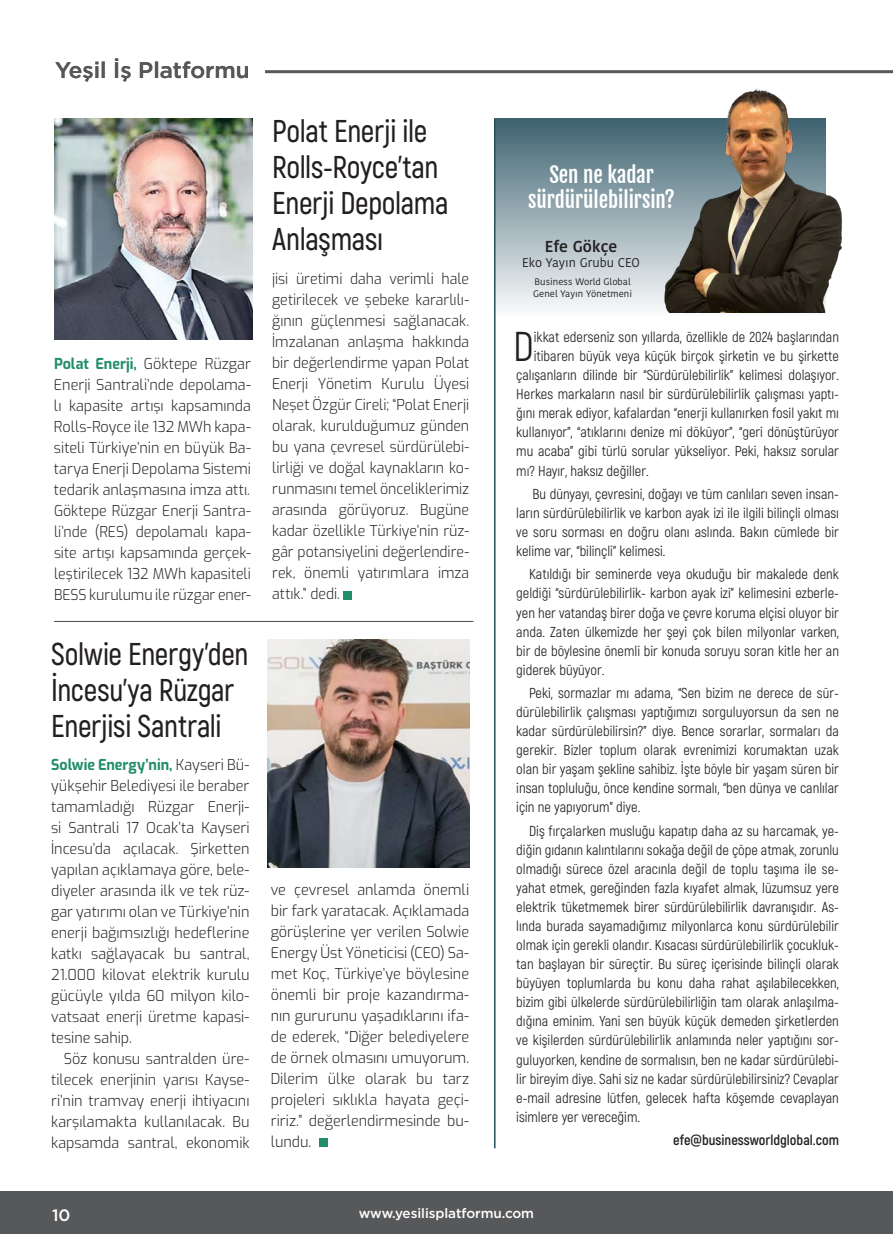
<style>
.page{position:relative;width:893px;height:1234px;background:#fff}
.page>*{position:absolute;margin:0;border:0;box-sizing:border-box;transform-origin:0 0}
.t1{font:41.55px "Akrobat";color:#231f20}
.t2{font:600 31.5px/36px "Akrobat";letter-spacing:-.015em;color:#231f20;scale:.95 1}
.t3{font:500 22.5px "Gotham";color:#544740}
.t4{font:21px/25.2px "Fjalla One";color:#fff;text-align:center}
.t5{font:500 16.5px "Gotham";color:#fff}
.t6{font:600 15.75px "Kohinoor Telugu";color:#231f20}
.t7{font:300 15px/21px "Exo";color:#231f20;text-align:justify;scale:.96 1}
.t8{font:300 15px/21px "Exo";color:#231f20;text-align:justify;scale:.94 1}
.t9{font:14.4px/19px "Akrobat";color:#231f20;text-align:justify}
.t10{font:700 14.4px "Akrobat";color:#231f20}
.t11{font:500 13.5px "Gotham";letter-spacing:-.005em;color:#fff}
.t12{font:12.6px "Kohinoor Telugu";color:#231f20}
.t13{font:9.45px/11.4px "Kohinoor Telugu";color:#231f20}
.s1{font-weight:700;color:#228e68}
</style>
<div class="page">
<hr style="left:265px;top:70px;width:628px;height:3px;background:#57585a">
<div style="left:0;top:1191px;width:893px;height:42px;background:#57585a"></div>
<hr style="left:54px;top:621px;width:419px;height:1px;background:#4b4c4d">
<div style="left:494px;top:118px;width:332px;height:197px;background:linear-gradient(to bottom,#3f6472,#f6f6f7)"></div>
<img style="left:618px;top:70px;width:240px;height:242px">
<hr style="left:494px;top:119px;width:1px;height:1028px;background:#264f5f">
<div style="left:343px;top:590px;width:9px;height:9px;background:#228e68"></div>
<img style="left:54px;top:118px;width:199px;height:222px">
<div style="left:319px;top:1138px;width:8px;height:8px;background:#228e68"></div>
<img style="left:268px;top:639px;width:201px;height:227px">
<p class="t3" style="left:55px;top:55px;width:196px">Yeşil İş Platformu</p>
<p class="t7" style="left:54px;top:352px;width:207px"><span class="s1">Polat Enerji,</span> Göktepe Rüzgar Enerji Santrali’nde depolama&shy;lı kapasite artışı kapsamında Rolls-Royce ile 132 MWh kapa&shy;siteli Türkiye’nin en büyük Ba&shy;tarya Enerji Depolama Sistemi tedarik anlaşmasına imza attı.</p>
<p class="t8" style="left:54px;top:499px;width:211px">Göktepe Rüzgar Enerji Santra&shy;li’nde (RES) depolamalı kapa&shy;site artışı kapsamında gerçek&shy;leştirilecek 132 MWh kapasiteli BESS kurulumu ile rüzgar ener-</p>
<p class="t2" style="left:51px;top:635px;width:209px">Solwie Energy’den<br>İncesu’ya Rüzgar<br>Enerjisi Santrali</p>
<p class="t7" style="left:51px;top:753px;width:208px"><span class="s1">Solwie Energy’nin,</span> Kayseri Bü&shy;yükşehir Belediyesi ile beraber tamamladığı Rüzgar Enerji&shy;si Santrali 17 Ocak’ta Kayseri İncesu’da açılacak. Şirketten yapılan açıklamaya göre, bele&shy;diyeler arasında ilk ve tek rüz&shy;gar yatırımı olan ve Türkiye’nin enerji bağımsızlığı hedeflerine katkı sağlayacak bu santral, 21.000 kilovat elektrik kurulu gücüyle yılda 60 milyon kilo&shy;vatsaat enerji üretme kapasi&shy;tesine sahip.</p>
<p class="t7" style="left:51px;top:1047px;width:208px;text-indent:13px">Söz konusu santralden üre&shy;tilecek enerjinin yarısı Kayse&shy;ri’nin tramvay enerji ihtiyacını karşılamakta kullanılacak. Bu kapsamda santral, ekonomik</p>
<p class="t2" style="left:272px;top:113px;width:187px">Polat Enerji ile<br>Rolls-Royce’tan<br>Enerji Depolama<br>Anlaşması</p>
<p class="t8" style="left:272px;top:267px;width:211px">jisi üretimi daha verimli hale getirilecek ve şebeke kararlılı&shy;ğının güçlenmesi sağlanacak.<br>İmzalanan anlaşma hakkında bir değerlendirme yapan Polat Enerji Yönetim Kurulu Üyesi Neşet Özgür Cireli; “Polat Enerji olarak, kurulduğumuz günden bu yana çevresel sürdürülebi&shy;lirliği ve doğal kaynakların ko&shy;runmasını temel önceliklerimiz arasında görüyoruz. Bugüne kadar özellikle Türkiye’nin rüz&shy;gâr potansiyelini değerlendire&shy;rek, önemli yatırımlara imza attık.” dedi.</p>
<p class="t7" style="left:271px;top:878px;width:208px">ve çevresel anlamda önemli bir fark yaratacak. Açıklamada görüşlerine yer verilen Solwie Energy Üst Yöneticisi (CEO) Sa&shy;met Koç, Türkiye’ye böylesine önemli bir proje kazandırma&shy;nın gururunu yaşadıklarını ifa&shy;de ederek, “Diğer belediyelere de örnek olmasını umuyorum.<br>Dilerim ülke olarak bu tarz projeleri sıklıkla hayata geçi&shy;ririz.” değerlendirmesinde bu&shy;lundu.</p>
<p class="t4" style="left:528px;top:163px;width:148px">Sen ne kadar sürdürülebilirsin?</p>
<p class="t6" style="left:545px;top:237px;width:74px">Efe Gökçe</p>
<p class="t12" style="left:522px;top:255px;width:119px">Eko Yayın Grubu CEO</p>
<p class="t13" style="left:533px;top:276px;width:100px">Business World Global<br>Genel Yayın Yönetmeni</p>
<p class="t1" style="left:513px;top:322px;width:22px">D</p>
<p class="t9" style="left:534px;top:327px;width:307px">ikkat ederseniz son yıllarda, özellikle de 2024 başlarından</p>
<p class="t9" style="left:534px;top:346px;width:307px">itibaren büyük veya küçük birçok şirketin ve bu şirkette</p>
<p class="t9" style="left:516px;top:365px;width:324px">çalışanların dilinde bir “Sürdürülebilirlik” kelimesi dolaşıyor.</p>
<p class="t9" style="left:516px;top:384px;width:324px">Herkes markaların nasıl bir sürdürülebilirlik çalışması yaptı-</p>
<p class="t9" style="left:516px;top:403px;width:324px">ğını merak ediyor, kafalardan “enerji kullanırken fosil yakıt mı</p>
<p class="t9" style="left:516px;top:423px;width:324px">kullanıyor”, “atıklarını denize mi döküyor”, “geri dönüştürüyor</p>
<p class="t9" style="left:516px;top:442px;width:324px">mu acaba” gibi türlü sorular yükseliyor. Peki, haksız sorular</p>
<p class="t9" style="left:516px;top:461px;width:134px">mı? Hayır, haksız değiller.</p>
<p class="t9" style="left:516px;top:484px;width:324px;text-indent:16px">Bu dünyayı, çevresini, doğayı ve tüm canlıları seven insan&shy;ların sürdürülebilirlik ve karbon ayak izi ile ilgili bilinçli olması ve soru sorması en doğru olanı aslında. Bakın cümlede bir kelime var, “bilinçli” kelimesi.</p>
<p class="t9" style="left:516px;top:564px;width:324px;text-indent:13px">Katıldığı bir seminerde veya okuduğu bir makalede denk geldiği “sürdürülebilirlik- karbon ayak izi” kelimesini ezberle&shy;yen her vatandaş birer doğa ve çevre koruma elçisi oluyor bir anda. Zaten ülkemizde her şeyi çok bilen milyonlar varken, bir de böylesine önemli bir konuda soruyu soran kitle her an giderek büyüyor.</p>
<p class="t9" style="left:516px;top:683px;width:324px;text-indent:13px">Peki, sormazlar mı adama, “Sen bizim ne derece de sür&shy;dürülebilirlik çalışması yaptığımızı sorguluyorsun da sen ne kadar sürdürülebilirsin?” diye. Bence sorarlar, sormaları da gerekir. Bizler toplum olarak evrenimizi korumaktan uzak olan bir yaşam şekline sahibiz. İşte böyle bir yaşam süren bir insan topluluğu, önce kendine sormalı, “ben dünya ve canlılar için ne yapıyorum” diye.</p>
<p class="t9" style="left:516px;top:821px;width:324px;text-indent:13px">Diş fırçalarken musluğu kapatıp daha az su harcamak, ye&shy;diğin gıdanın kalıntılarını sokağa değil de çöpe atmak, zorunlu olmadığı sürece özel aracınla değil de toplu taşıma ile se&shy;yahat etmek, gereğinden fazla kıyafet almak, lüzumsuz yere elektrik tüketmemek birer sürdürülebilirlik davranışıdır. As&shy;lında burada sayamadığımız milyonlarca konu sürdürülebilir olmak için gerekli olandır. Kısacası sürdürülebilirlik çocukluk&shy;tan başlayan bir süreçtir. Bu süreç içerisinde bilinçli olarak büyüyen toplumlarda bu konu daha rahat aşılabilecekken, bizim gibi ülkelerde sürdürülebilirliğin tam olarak anlaşılma&shy;dığına eminim. Yani sen büyük küçük demeden şirketlerden ve kişilerden sürdürülebilirlik anlamında neler yaptığını sor&shy;guluyorken, kendine de sormalısın, ben ne kadar sürdürülebi&shy;lir bireyim diye. Sahi siz ne kadar sürdürülebilirsiniz? Cevaplar e-mail adresine lütfen, gelecek hafta köşemde cevaplayan isimlere yer vereceğim.</p>
<p class="t10" style="left:673px;top:1130px;width:167px">efe@businessworldglobal.com</p>
<p class="t5" style="left:52px;top:1203px;width:20px">10</p>
<p class="t11" style="left:359px;top:1204px;width:177px">www.yesilisplatformu.com</p>
</div>
